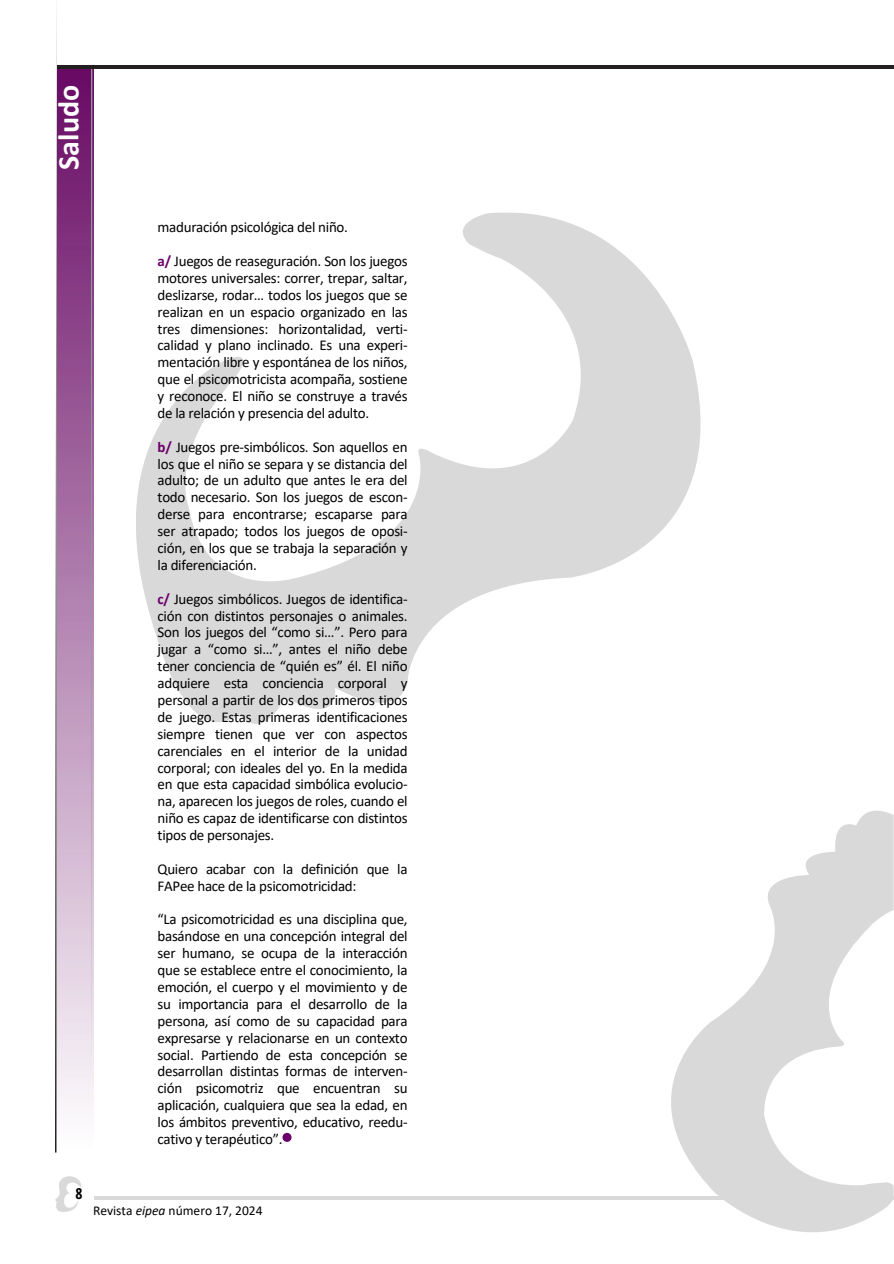
<style>
.page{position:relative;width:894px;height:1264px;background:#fff}
.page>*{position:absolute;margin:0;border:0;box-sizing:border-box;transform-origin:0 0}
.t1{font:700 30px "Calibri";color:#fff}
.t2{font:15px/16.8px "Calibri";letter-spacing:-.02em;color:#000;text-align:justify}
.t3{font:700 15px "Open Sans Condensed";color:#000}
.t4{font:13.5px "Calibri";color:#000}
.s1{font-weight:700;color:#6b006b}
.s2{font-style:italic}
</style>
<div class="page">
<svg style="left:136px;top:212px;width:564px;height:512px"></svg>
<svg style="left:55px;top:1176px;width:26px;height:36px"></svg>
<hr style="left:95px;top:1196px;width:798px;height:3px;background:#d9d9d9">
<svg style="left:670px;top:810px;width:223px;height:422px"></svg>
<img style="left:57px;top:69px;width:36px;height:1038px">
<svg style="left:55px;top:411px;width:1px;height:741px"></svg>
<svg style="left:91px;top:69px;width:1px;height:1038px"></svg>
<hr style="left:57px;top:65px;width:836px;height:4px;background:#231f20">
<div style="left:282px;top:1132px;width:9px;height:9px;background:#6b006b;border-radius:50%"></div>
<h1 class="t1" style="left:56px;top:170px;width:86px;rotate:-90deg">Saludo</h1>
<p class="t2" style="left:157px;top:220px;width:192px">maduración psicológica del niño.</p>
<p class="t2" style="left:157px;top:254px;width:251px"><span class="s1">a/</span> Juegos de reaseguración. Son los juegos motores universales: correr, trepar, saltar, deslizarse, rodar… todos los juegos que se realizan en un espacio organizado en las tres dimensiones: horizontalidad, verti&shy;calidad y plano inclinado. Es una experi&shy;mentación libre y espontánea de los niños, que el psicomotricista acompaña, sostiene y reconoce. El niño se construye a través de la relación y presencia del adulto.</p>
<p class="t2" style="left:157px;top:439px;width:251px"><span class="s1">b/</span> Juegos pre-simbólicos. Son aquellos en los que el niño se separa y se distancia del adulto; de un adulto que antes le era del todo necesario. Son los juegos de escon&shy;derse para encontrarse; escaparse para ser atrapado; todos los juegos de oposi&shy;ción, en los que se trabaja la separación y la diferenciación.</p>
<p class="t2" style="left:157px;top:591px;width:251px"><span class="s1">c/</span> Juegos simbólicos. Juegos de identifica&shy;ción con distintos personajes o animales.<br>Son los juegos del “como si…”. Pero para jugar a “como si…”, antes el niño debe tener conciencia de “quién es” él. El niño adquiere esta conciencia corporal y personal a partir de los dos primeros tipos de juego. Estas primeras identificaciones siempre tienen que ver con aspectos carenciales en el interior de la unidad corporal; con ideales del yo. En la medida en que esta capacidad simbólica evolucio&shy;na, aparecen los juegos de roles, cuando el niño es capaz de identificarse con distintos tipos de personajes.</p>
<p class="t2" style="left:157px;top:861px;width:251px">Quiero acabar con la definición que la<br>FAPee hace de la psicomotricidad:</p>
<p class="t2" style="left:157px;top:912px;width:251px">“La psicomotricidad es una disciplina que, basándose en una concepción integral del ser humano, se ocupa de la interacción que se establece entre el conocimiento, la emoción, el cuerpo y el movimiento y de su importancia para el desarrollo de la persona, así como de su capacidad para expresarse y relacionarse en un contexto social. Partiendo de esta concepción se desarrollan distintas formas de interven&shy;ción psicomotriz que encuentran su aplicación, cualquiera que sea la edad, en los ámbitos preventivo, educativo, reedu&shy;cativo y terapéutico”.</p>
<p class="t3" style="left:75px;top:1183px;width:9px">8</p>
<p class="t4" style="left:93px;top:1204px;width:171px">Revista <span class="s2">eipea</span> número 17, 2024</p>
</div>
